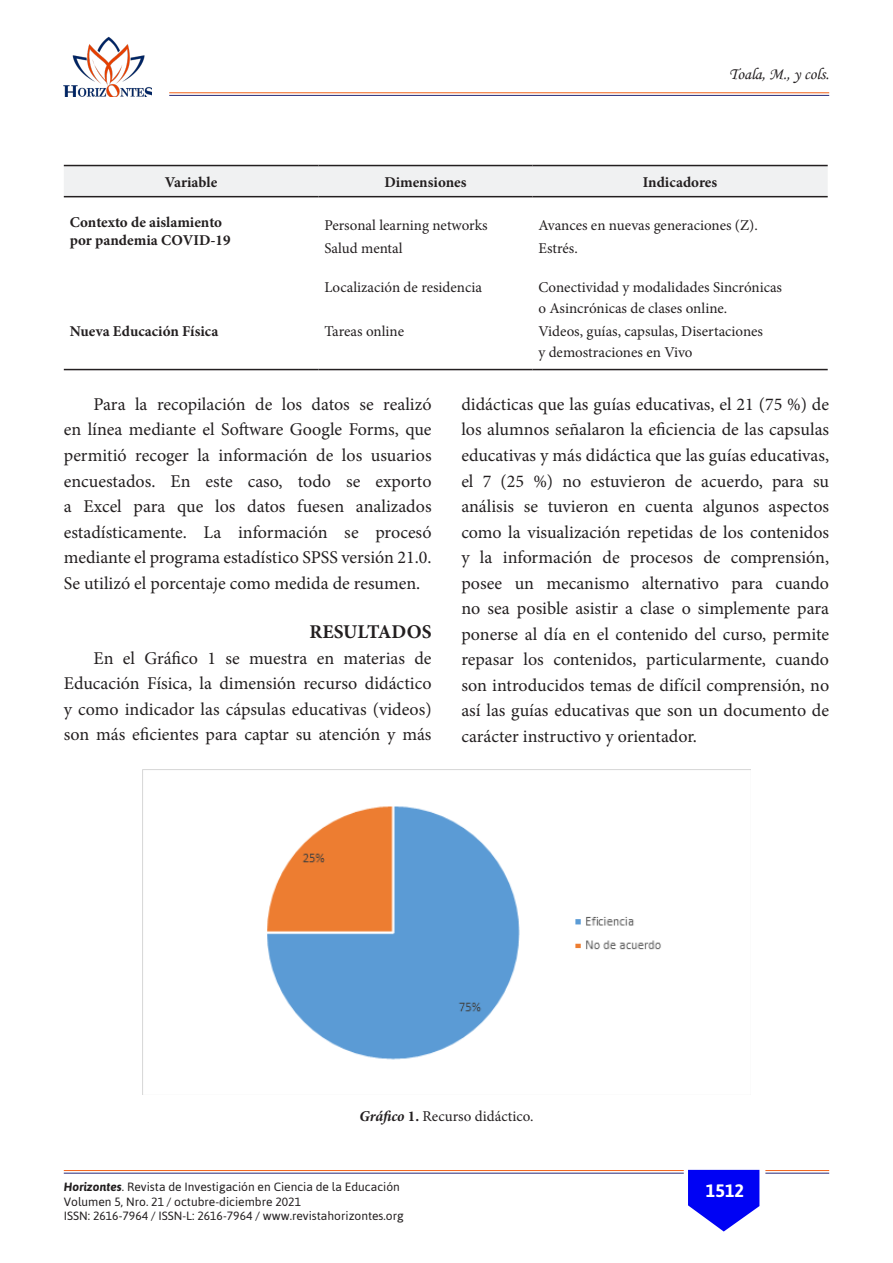
<style>
.page{position:relative;width:893px;height:1263px;background:#fff}
.page>*{position:absolute;margin:0;border:0;box-sizing:border-box;transform-origin:0 0}
.Titulo_Principal{font:700 19.5px "Minion Pro";color:#231f20}
.t1{font:18px/25.5px "Minion Pro";color:#231f20;text-align:justify}
.t2{font:700 18px "Asap";color:#fff}
.t3{font:16.5px "Monotype Corsiva";color:#231f20}
.t4{font:15px "Minion Pro";color:#231f20}
.t5{font:700 15px "Minion Pro";color:#231f20}
.t6{font:12px/14.4px "Asap";color:#231f20}
.s1{font-weight:700;font-style:italic}
.s2{font-weight:700}
</style>
<div class="page">
<hr style="left:64px;top:1172px;width:620px;height:2px;background:#30327d">
<hr style="left:64px;top:1170px;width:620px;height:1px;background:#f36821">
<hr style="left:765px;top:1172px;width:64px;height:2px;background:#30327d">
<hr style="left:765px;top:1170px;width:64px;height:1px;background:#f36821">
<svg style="left:688px;top:1170px;width:71px;height:61px"></svg>
<img style="left:63px;top:36px;width:89px;height:61px">
<hr style="left:169px;top:95px;width:660px;height:1px;background:#30327d">
<hr style="left:169px;top:92px;width:660px;height:1px;background:#f36821">
<div style="left:64px;top:166px;width:764px;height:30px;background:#f0f1f2"></div>
<hr style="left:64px;top:165px;width:254px;height:1px;background:#231f20">
<hr style="left:318px;top:165px;width:214px;height:1px;background:#231f20">
<hr style="left:532px;top:165px;width:296px;height:1px;background:#231f20">
<hr style="left:64px;top:369px;width:254px;height:1px;background:#231f20">
<hr style="left:318px;top:369px;width:214px;height:1px;background:#231f20">
<hr style="left:532px;top:369px;width:296px;height:1px;background:#231f20">
<hr style="left:64px;top:196px;width:254px;height:1px;background:#231f20">
<hr style="left:318px;top:196px;width:214px;height:1px;background:#231f20">
<hr style="left:532px;top:196px;width:296px;height:1px;background:#231f20">
<img style="left:267px;top:806px;width:394px;height:254px">
<p class="t3" style="left:729px;top:64px;width:101px">Toala, M., y cols.</p>
<p class="t5" style="left:165px;top:171px;width:54px">Variable</p>
<p class="t5" style="left:384px;top:171px;width:84px">Dimensiones</p>
<p class="t5" style="left:643px;top:171px;width:76px">Indicadores</p>
<p class="t5" style="left:70px;top:212px;width:154px">Contexto de aislamiento</p>
<p class="t5" style="left:70px;top:230px;width:162px">por pandemia COVID-19</p>
<p class="t4" style="left:324px;top:215px;width:165px">Personal learning networks</p>
<p class="t4" style="left:538px;top:215px;width:221px">Avances en nuevas generaciones (Z).</p>
<p class="t4" style="left:324px;top:238px;width:80px">Salud mental</p>
<p class="t4" style="left:538px;top:238px;width:41px">Estrés.</p>
<p class="t4" style="left:324px;top:277px;width:159px">Localización de residencia</p>
<p class="t4" style="left:538px;top:277px;width:245px">Conectividad y modalidades Sincrónicas</p>
<p class="t4" style="left:538px;top:298px;width:190px">o Asincrónicas de clases online.</p>
<p class="t5" style="left:70px;top:321px;width:150px">Nueva Educación Física</p>
<p class="t4" style="left:324px;top:321px;width:81px">Tareas online</p>
<p class="t4" style="left:538px;top:321px;width:226px">Videos, guías, capsulas, Disertaciones</p>
<p class="t4" style="left:538px;top:342px;width:156px">y demostraciones en Vivo</p>
<p class="t1" style="left:64px;top:392px;width:369px;text-indent:30px">Para la recopilación de los datos se realizó en línea mediante el Software Google Forms, que permitió recoger la información de los usuarios encuestados. En este caso, todo se exporto a Excel para que los datos fuesen analizados estadísticamente. La información se procesó mediante el programa estadístico SPSS versión 21.0.<br>Se utilizó el porcentaje como medida de resumen.</p>
<p class="Titulo_Principal" style="left:309px;top:618px;width:124px">RESULTADOS</p>
<p class="t1" style="left:64px;top:645px;width:369px;text-indent:30px">En el Gráfico 1 se muestra en materias de Educación Física, la dimensión recurso didáctico y como indicador las cápsulas educativas (videos) son más eficientes para captar su atención y más</p>
<p class="t1" style="left:461px;top:392px;width:369px">didácticas que las guías educativas, el 21 (75 %) de los alumnos señalaron la eficiencia de las capsulas educativas y más didáctica que las guías educativas, el 7 (25 %) no estuvieron de acuerdo, para su análisis se tuvieron en cuenta algunos aspectos como la visualización repetidas de los contenidos y la información de procesos de comprensión, posee un mecanismo alternativo para cuando no sea posible asistir a clase o simplemente para ponerse al día en el contenido del curso, permite repasar los contenidos, particularmente, cuando son introducidos temas de difícil comprensión, no así las guías educativas que son un documento de carácter instructivo y orientador.</p>
<p class="t4" style="left:359px;top:1106px;width:176px"><span class="s1">Gráfico</span> <span class="s2">1.</span> Recurso didáctico.</p>
<p class="t6" style="left:64px;top:1180px;width:341px"><span class="s1">Horizontes</span>. Revista de Investigación en Ciencia de la Educación<br>Volumen 5, Nro. 21 / octubre-diciembre 2021<br>ISSN: 2616-7964 / ISSN-L: 2616-7964 / www.revistahorizontes.org</p>
<p class="t2" style="left:706px;top:1180px;width:40px">1512</p>
</div>
